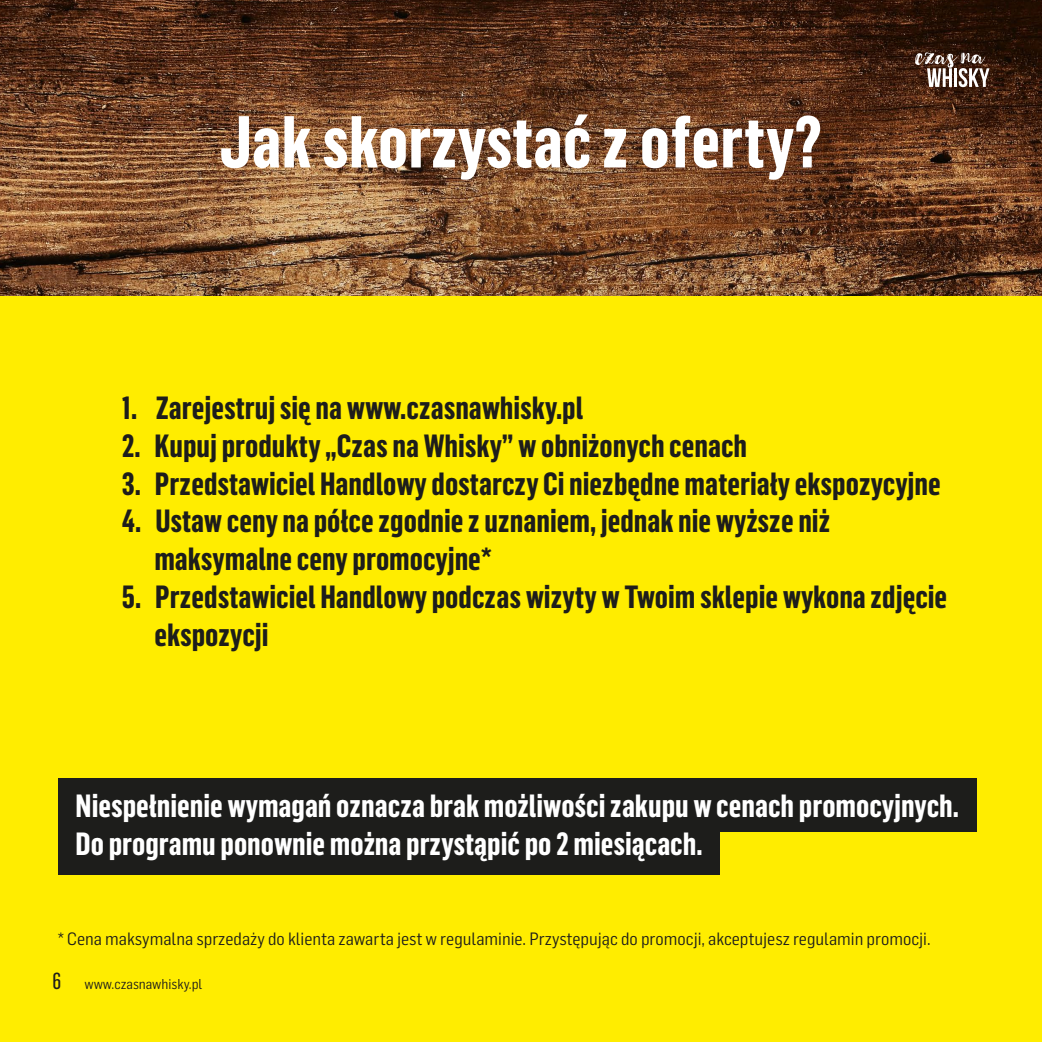
<style>
.page{position:relative;width:1042px;height:1042px;background:#fff}
.page>*{position:absolute;margin:0;border:0;box-sizing:border-box;transform-origin:0 0}
.t1{font:700 71.92px "Flama Condensed";color:#fff}
.t2{font:700 31.5px/37.8px "Flama Condensed";color:#1d1d1b}
.t3{font:700 31.5px/37.8px "Flama Condensed";color:#fff}
.t4{font:17.5px "Flama Semicondensed";color:#1d1d1b}
.t5{font:14px "Flama Semicondensed";color:#1d1d1b}
.s1{font-family:"Flama Condensed Basic";font-size:22.75px}
</style>
<div class="page">
<img style="left:0;top:0;width:1042px;height:297px">
<div style="left:0;top:297px;width:1042px;height:745px;background:#ffed00"></div>
<div style="left:58px;top:778px;width:918px;height:54px;background:#1d1d1b"></div>
<div style="left:58px;top:821px;width:661px;height:53px;background:#1d1d1b"></div>
<svg style="left:915px;top:52px;width:74px;height:35px"></svg>
<h1 class="t1" style="left:219px;top:96px;width:604px">Jak skorzystać z oferty?</h1>
<p class="t2" style="left:122px;top:388px;width:463px">1. Zarejestruj się na www.czasnawhisky.pl</p>
<p class="t2" style="left:122px;top:426px;width:627px">2. Kupuj produkty „Czas na Whisky” w obniżonych cenach</p>
<p class="t2" style="left:122px;top:463px;width:820px">3. Przedstawiciel Handlowy dostarczy Ci niezbędne materiały ekspozycyjne</p>
<p class="t2" style="left:154px;top:501px;width:677px;text-indent:-33px">4. Ustaw ceny na półce zgodnie z uznaniem, jednak nie wyższe niż maksymalne ceny promocyjne*</p>
<p class="t2" style="left:154px;top:577px;width:794px;text-indent:-33px">5. Przedstawiciel Handlowy podczas wizyty w Twoim sklepie wykona zdjęcie ekspozycji</p>
<p class="t3" style="left:76px;top:786px;width:885px">Niespełnienie wymagań oznacza brak możliwości zakupu w cenach promocyjnych.<br>Do programu ponownie można przystąpić po 2 miesiącach.</p>
<p class="t4" style="left:58px;top:927px;width:874px">* Cena maksymalna sprzedaży do klienta zawarta jest w regulaminie. Przystępując do promocji, akceptujesz regulamin promocji.</p>
<p class="t5" style="left:52px;top:975px;width:151px"><span class="s1">6</span> www.czasnawhisky.pl</p>
</div>
